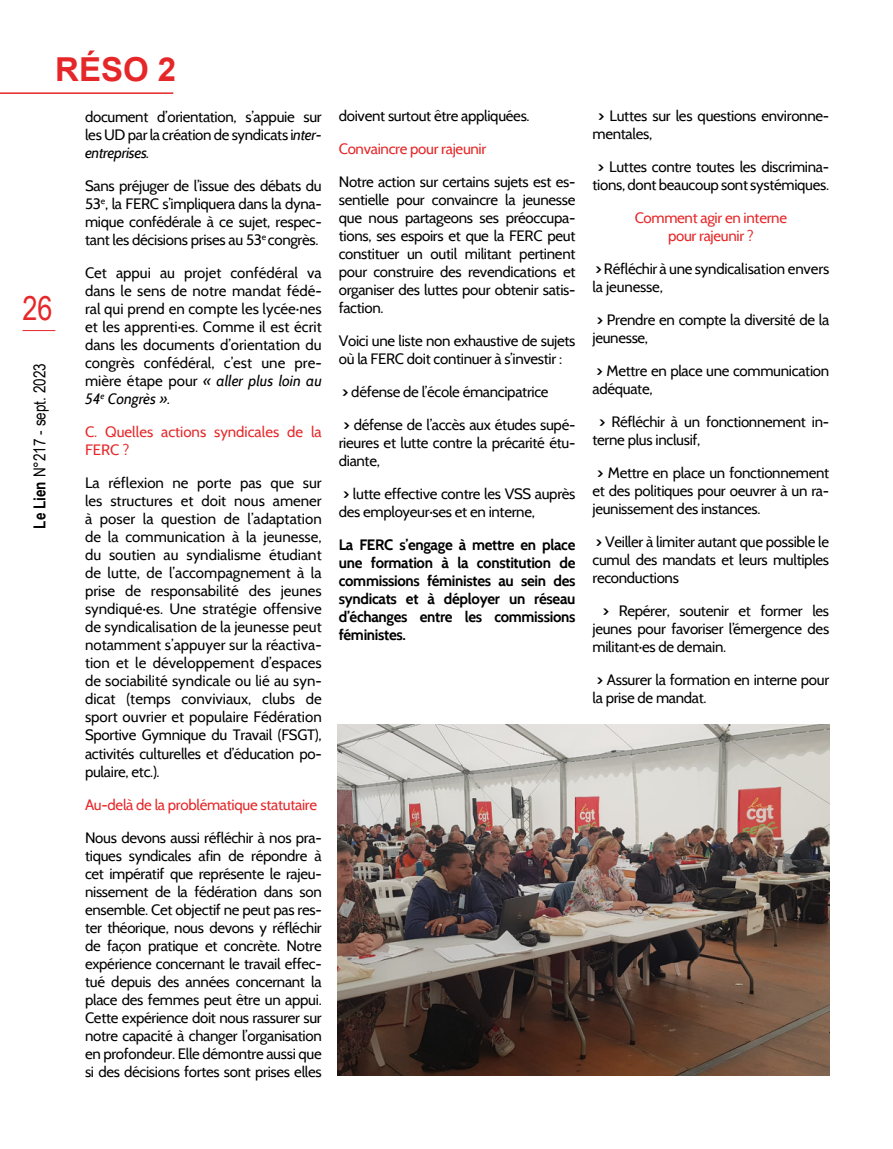
<style>
.page{position:relative;width:893px;height:1149px;background:#fff}
.page>*{position:absolute;margin:0;border:0;box-sizing:border-box;transform-origin:0 0}
.t1{font:700 33px "Arial";color:#e62729}
.t2{font:33px "Arial Narrow";color:#e62729}
.t3{font:16.5px "Arial Narrow";color:#000}
.t4{font:15px/18px "Cabin";letter-spacing:-.02em;color:#000;text-align:justify}
.t5{font:700 15px/18px "Cabin";letter-spacing:-.02em;color:#000;text-align:justify}
.t6{font:15px/18px "Cabin";letter-spacing:-.02em;color:#e62729;text-align:center}
.t7{font:15px/18px "Cabin";color:#e62729}
.s1{font-weight:700}
.s2{font-style:italic}
</style>
<div class="page">
<hr style="left:0;top:92px;width:173px;height:2px;background:#e62729">
<hr style="left:22px;top:330px;width:33px;height:1px;background:#e62729">
<img style="left:338px;top:724px;width:491px;height:351px">
<h1 class="t1" style="left:55px;top:48px;width:123px">RÉSO 2</h1>
<h1 class="t2" style="left:22px;top:284px;width:32px">26</h1>
<p class="t3" style="left:27px;top:528px;width:167px;rotate:-90deg"><span class="s1">Le Lien</span> N°217 - sept. 2023</p>
<p class="t4" style="left:85px;top:108px;width:238px">document d’orientation, s’appuie sur les UD par la création de syndicats i<span class="s2">nter&shy;entreprises.</span></p>
<p class="t4" style="left:85px;top:177px;width:238px">Sans préjuger de l’issue des débats du 53<sup>e</sup>, la FERC s’impliquera dans la dyna&shy;mique confédérale à ce sujet, respec&shy;tant les décisions prises au 53<sup>e</sup> congrès.</p>
<p class="t4" style="left:85px;top:264px;width:238px">Cet appui au projet confédéral va dans le sens de notre mandat fédé&shy;ral qui prend en compte les lycée·nes et les apprenti·es. Comme il est écrit dans les documents d’orientation du congrès confédéral, c’est une pre&shy;mière étape pour <span class="s2">« aller plus loin au 54</span><sup>e</sup> <span class="s2">Congrès ».</span></p>
<p class="t7" style="left:85px;top:423px;width:238px">C. Quelles actions syndicales de la<br>FERC ?</p>
<p class="t4" style="left:85px;top:474px;width:238px">La réflexion ne porte pas que sur les structures et doit nous amener à poser la question de l’adaptation de la communication à la jeunesse, du soutien au syndialisme étudiant de lutte, de l’accompagnement à la prise de responsabilité des jeunes syndiqué·es. Une stratégie offensive de syndicalisation de la jeunesse peut notamment s’appuyer sur la réactiva&shy;tion et le développement d’espaces de sociabilité syndicale ou lié au syn&shy;dicat (temps conviviaux, clubs de sport ouvrier et populaire Fédération Sportive Gymnique du Travail (FSGT), activités culturelles et d’éducation po&shy;pulaire, etc.).</p>
<p class="t6" style="left:85px;top:795px;width:234px">Au-delà de la problématique statutaire</p>
<p class="t4" style="left:85px;top:828px;width:238px">Nous devons aussi réfléchir à nos pra&shy;tiques syndicales afin de répondre à cet impératif que représente le rajeu&shy;nissement de la fédération dans son ensemble. Cet objectif ne peut pas res&shy;ter théorique, nous devons y réfléchir de façon pratique et concrète. Notre expérience concernant le travail effec&shy;tué depuis des années concernant la place des femmes peut être un appui.<br>Cette expérience doit nous rassurer sur notre capacité à changer l’organisation en profondeur. Elle démontre aussi que si des décisions fortes sont prises elles</p>
<p class="t4" style="left:339px;top:106px;width:192px">doivent surtout être appliquées.</p>
<p class="t6" style="left:339px;top:139px;width:149px">Convaincre pour rajeunir</p>
<p class="t4" style="left:339px;top:172px;width:238px">Notre action sur certains sujets est es&shy;sentielle pour convaincre la jeunesse que nous partageons ses préoccupa&shy;tions, ses espoirs et que la FERC peut constituer un outil militant pertinent pour construire des revendications et organiser des luttes pour obtenir satis&shy;faction.</p>
<p class="t4" style="left:339px;top:331px;width:238px">Voici une liste non exhaustive de sujets où la FERC doit continuer à s’investir :</p>
<p class="t4" style="left:342px;top:382px;width:208px"><span class="s1">&gt;</span> défense de l’école émancipatrice</p>
<p class="t4" style="left:339px;top:415px;width:238px"><span class="s1">&gt;</span> défense de l’accès aux études supé&shy;rieures et lutte contre la précarité étu&shy;diante,</p>
<p class="t4" style="left:339px;top:484px;width:238px"><span class="s1">&gt;</span> lutte effective contre les VSS auprès des employeur·ses et en interne,</p>
<p class="t5" style="left:339px;top:536px;width:238px">La FERC s’engage à mettre en place une formation à la constitution de commissions féministes au sein des syndicats et à déployer un réseau d’échanges entre les commissions féministes.</p>
<p class="t4" style="left:592px;top:106px;width:238px;text-indent:5px"><span class="s1">&gt;</span> Luttes sur les questions environne&shy;mentales,</p>
<p class="t4" style="left:592px;top:157px;width:238px;text-align:center"><span class="s1">&gt;</span> Luttes contre toutes les discrimina&shy;tions, dont beaucoup sont systémiques.</p>
<p class="t6" style="left:635px;top:208px;width:154px">Comment agir en interne pour rajeunir ?</p>
<p class="t4" style="left:592px;top:259px;width:238px"><span class="s1">&gt;</span> Réfléchir à une syndicalisation envers la jeunesse,</p>
<p class="t4" style="left:592px;top:310px;width:238px"><span class="s1">&gt;</span> Prendre en compte la diversité de la jeunesse,</p>
<p class="t4" style="left:592px;top:361px;width:238px"><span class="s1">&gt;</span> Mettre en place une communication adéquate,</p>
<p class="t4" style="left:592px;top:412px;width:238px;text-indent:6px"><span class="s1">&gt;</span> Réfléchir à un fonctionnement in&shy;terne plus inclusif,</p>
<p class="t4" style="left:592px;top:463px;width:238px"><span class="s1">&gt;</span> Mettre en place un fonctionnement et des politiques pour oeuvrer à un ra&shy;jeunissement des instances.</p>
<p class="t4" style="left:592px;top:532px;width:238px"><span class="s1">&gt;</span> Veiller à limiter autant que possible le cumul des mandats et leurs multiples reconductions</p>
<p class="t4" style="left:592px;top:601px;width:238px;text-indent:10px"><span class="s1">&gt;</span> Repérer, soutenir et former les jeunes pour favoriser l’émergence des militant·es de demain.</p>
<p class="t4" style="left:592px;top:670px;width:238px"><span class="s1">&gt;</span> Assurer la formation en interne pour la prise de mandat.</p>
</div>
